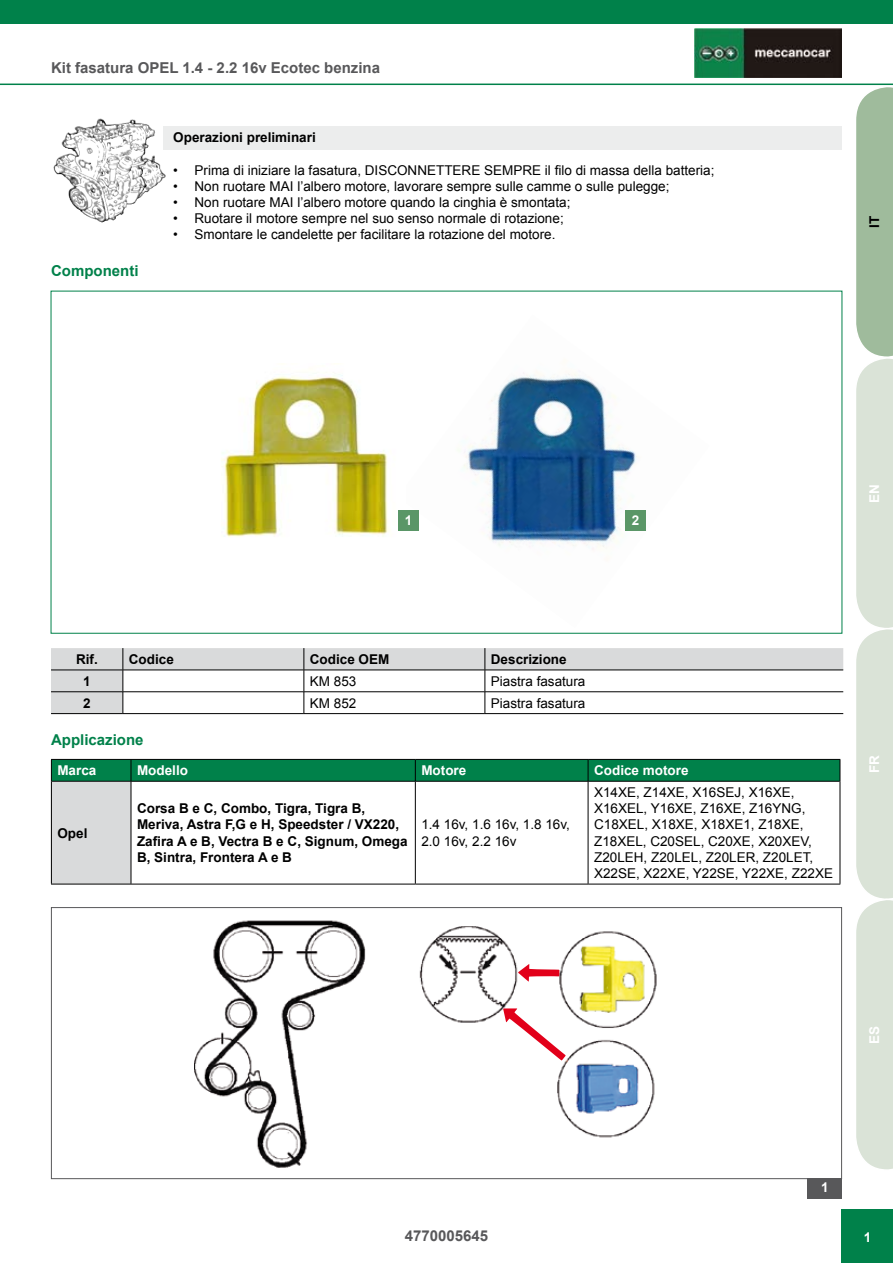
<style>
.page{position:relative;width:893px;height:1263px;background:#fff}
.page>*{position:absolute;margin:0;border:0;box-sizing:border-box;transform-origin:0 0}
.t1{font:700 15px "Arial";color:#58585a}
.t2{font:700 15px "Arial";color:#00814a}
.t3{font:13.5px/16.2px "Arial";color:#000}
.t4{font:700 13.5px/16.2px "Arial";color:#000}
.t5{font:700 13.5px "Arial";color:#fff}
</style>
<div class="page">
<svg style="left:854px;top:85px;width:39px;height:1085px;background:#d0dccd"></svg>
<div style="left:842px;top:1210px;width:51px;height:53px;background:#00814a"></div>
<img style="left:695px;top:29px;width:146px;height:49px">
<div style="left:51px;top:781px;width:80px;height:103px;background:#d9dadb"></div>
<hr style="left:52px;top:781px;width:79px;height:1px;background:#000">
<hr style="left:131px;top:781px;width:284px;height:1px;background:#000">
<hr style="left:131px;top:781px;width:1px;height:103px;background:#000">
<hr style="left:415px;top:781px;width:173px;height:1px;background:#000">
<hr style="left:415px;top:781px;width:1px;height:103px;background:#000">
<hr style="left:588px;top:781px;width:252px;height:1px;background:#000">
<hr style="left:588px;top:781px;width:1px;height:103px;background:#000">
<svg style="left:51px;top:759px;width:790px;height:22px;background:#007945"></svg>
<hr style="left:51px;top:781px;width:1px;height:103px;background:#000">
<hr style="left:840px;top:781px;width:1px;height:103px;background:#000">
<hr style="left:51px;top:884px;width:80px;height:1px;background:#000">
<hr style="left:131px;top:884px;width:284px;height:1px;background:#000">
<hr style="left:415px;top:884px;width:173px;height:1px;background:#000">
<hr style="left:588px;top:884px;width:252px;height:1px;background:#000">
<img style="left:195px;top:920px;width:462px;height:248px">
<hr style="left:0;top:84px;width:893px;height:1px;background:#00814a">
<div style="left:0;top:0;width:893px;height:24px;background:#00814a"></div>
<div style="left:164px;top:126px;width:678px;height:23px;background:#eceded"></div>
<img style="left:53px;top:118px;width:115px;height:105px">
<svg style="left:51px;top:648px;width:792px;height:65px"></svg>
<hr style="left:51px;top:670px;width:72px;height:1px;background:#000">
<hr style="left:123px;top:670px;width:181px;height:1px;background:#000">
<hr style="left:304px;top:670px;width:181px;height:1px;background:#000">
<hr style="left:485px;top:670px;width:358px;height:1px;background:#000">
<hr style="left:51px;top:691px;width:72px;height:1px;background:#000">
<hr style="left:123px;top:691px;width:181px;height:1px;background:#000">
<svg style="left:123px;top:648px;width:1px;height:65px"></svg>
<hr style="left:304px;top:691px;width:181px;height:1px;background:#000">
<svg style="left:304px;top:648px;width:1px;height:65px"></svg>
<hr style="left:485px;top:691px;width:358px;height:1px;background:#000">
<svg style="left:485px;top:648px;width:1px;height:65px"></svg>
<hr style="left:51px;top:713px;width:72px;height:1px;background:#000">
<hr style="left:123px;top:713px;width:181px;height:1px;background:#000">
<hr style="left:304px;top:713px;width:181px;height:1px;background:#000">
<hr style="left:485px;top:713px;width:358px;height:1px;background:#000">
<img style="left:458px;top:372px;width:181px;height:177px">
<img style="left:221px;top:375px;width:169px;height:162px">
<div style="left:398px;top:510px;width:21px;height:21px;background:#5a9667"></div>
<div style="left:625px;top:510px;width:21px;height:21px;background:#5a9667"></div>
<div style="left:808px;top:1178px;width:34px;height:21px;background:#58585a"></div>
<svg style="left:503px;top:1008px;width:63px;height:52px"></svg>
<svg style="left:518px;top:964px;width:41px;height:18px"></svg>
<p class="t1" style="left:51px;top:58px;width:331px">Kit fasatura opel 1.4 - 2.2 16v Ecotec benzina</p>
<p class="t2" style="left:51px;top:261px;width:89px">Componenti</p>
<p class="t4" style="left:173px;top:130px;width:144px">Operazioni preliminari</p>
<p class="t3" style="left:173px;top:162px;width:543px">• Prima di iniziare la fasatura, DISCONNETTERE SEMPRE il filo di massa della batteria;</p>
<p class="t3" style="left:173px;top:178px;width:498px">• Non ruotare MAI l’albero motore, lavorare sempre sulle camme o sulle pulegge;</p>
<p class="t3" style="left:173px;top:194px;width:399px">• Non ruotare MAI l’albero motore quando la cinghia è smontata;</p>
<p class="t3" style="left:173px;top:211px;width:392px">• Ruotare il motore sempre nel suo senso normale di rotazione;</p>
<p class="t3" style="left:173px;top:227px;width:384px">• Smontare le candelette per facilitare la rotazione del motore.</p>
<p class="t4" style="left:867px;top:228px;width:14px;rotate:-90deg">IT</p>
<p class="t5" style="left:405px;top:511px;width:9px">1</p>
<p class="t5" style="left:632px;top:511px;width:9px">2</p>
<p class="t5" style="left:865px;top:503px;width:20px;rotate:-90deg">EN</p>
<p class="t4" style="left:76px;top:651px;width:23px">Rif.</p>
<p class="t4" style="left:129px;top:651px;width:47px">Codice</p>
<p class="t4" style="left:310px;top:651px;width:81px">Codice OEM</p>
<p class="t4" style="left:491px;top:651px;width:77px">Descrizione</p>
<p class="t4" style="left:83px;top:673px;width:9px">1</p>
<p class="t3" style="left:310px;top:673px;width:48px">KM 853</p>
<p class="t3" style="left:491px;top:673px;width:96px">Piastra fasatura</p>
<p class="t4" style="left:83px;top:695px;width:9px">2</p>
<p class="t3" style="left:310px;top:695px;width:48px">KM 852</p>
<p class="t3" style="left:491px;top:695px;width:96px">Piastra fasatura</p>
<p class="t2" style="left:51px;top:730px;width:94px">Applicazione</p>
<p class="t5" style="left:57px;top:762px;width:41px">Marca</p>
<p class="t5" style="left:137px;top:762px;width:53px">Modello</p>
<p class="t5" style="left:421px;top:762px;width:46px">Motore</p>
<p class="t5" style="left:594px;top:762px;width:96px">Codice motore</p>
<p class="t4" style="left:57px;top:825px;width:32px">Opel</p>
<p class="t4" style="left:137px;top:801px;width:272px">Corsa B e C, Combo, Tigra, Tigra B, Meriva, Astra F,G e H, Speedster / VX220, Zafira A e B, Vectra B e C, Signum, Omega B, Sintra, Frontera A e B</p>
<p class="t3" style="left:421px;top:817px;width:150px">1.4 16v, 1.6 16v, 1.8 16v,<br>2.0 16v, 2.2 16v</p>
<p class="t3" style="left:594px;top:784px;width:240px">X14XE, Z14XE, X16SEJ, X16XE,<br>X16XEL, Y16XE, Z16XE, Z16YNG,<br>C18XEL, X18XE, X18XE1, Z18XE,<br>Z18XEL, C20SEL, C20XE, X20XEV,<br>Z20LEH, Z20LEL, Z20LER, Z20LET,<br>X22SE, X22XE, Y22SE, Y22XE, Z22XE</p>
<p class="t5" style="left:865px;top:773px;width:19px;rotate:-90deg">FR</p>
<p class="t5" style="left:865px;top:1044px;width:20px;rotate:-90deg">ES</p>
<p class="t5" style="left:821px;top:1179px;width:9px">1</p>
<p class="t1" style="left:405px;top:1225px;width:85px">4770005645</p>
<p class="t5" style="left:864px;top:1229px;width:9px">1</p>
</div>
